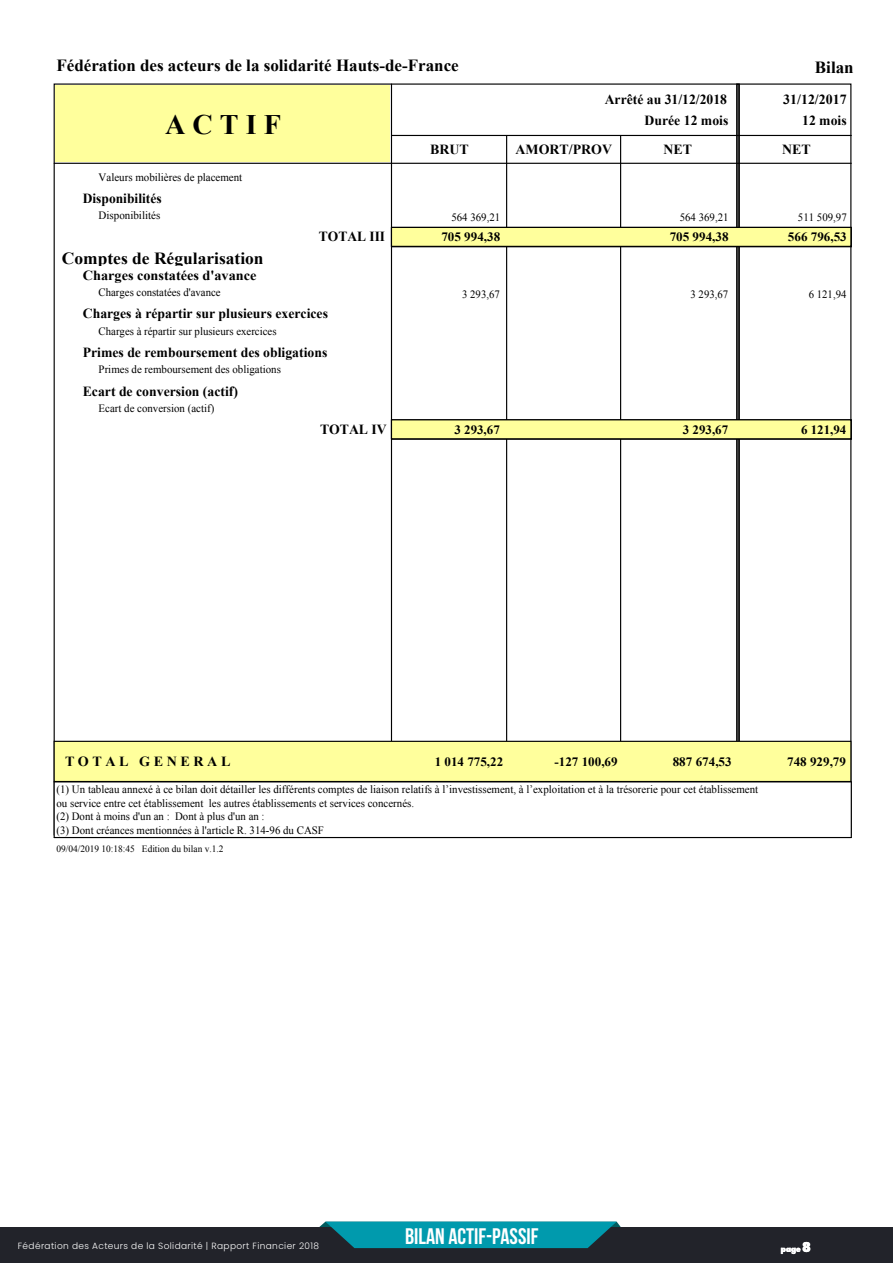
<style>
.page{position:relative;width:893px;height:1263px;background:#fff}
.page>*{position:absolute;margin:0;border:0;box-sizing:border-box;transform-origin:0 0}
.t1{font:700 28.2px "Times New Roman";color:#000}
.t2{font:700 22.5px "Bebas Neue";color:#fff}
.t3{font:700 16.95px "Times New Roman";color:#000}
.t4{font:700 13.95px/21.6px "Times New Roman";color:#000;text-align:right}
.t5{font:700 12.75px "Times New Roman";color:#000}
.t6{font:11.25px/13.5px "Times New Roman";color:#000}
.t7{font:11.25px "Times New Roman";color:#000;scale:.96 1}
.t8{font:9.6px "Times New Roman";color:#000}
.t9{font:300 9px "Poppins";letter-spacing:.04em;color:#fff}
.t10{font:900 7.5px "Poppins";color:#fff}
.s1{font-size:13.5px}
</style>
<div class="page">
<div style="left:0;top:1227px;width:893px;height:36px;background:#22232a"></div>
<svg style="left:319px;top:1222px;width:302px;height:26px"></svg>
<div style="left:55px;top:85px;width:335px;height:77px;background:#ffff9c"></div>
<hr style="left:54px;top:163px;width:797px;height:1px;background:#000">
<hr style="left:391px;top:135px;width:460px;height:1px;background:#000">
<hr style="left:739px;top:84px;width:1px;height:751px;background:#000">
<div style="left:736px;top:83px;width:3px;height:752px;border:1px solid #000"></div>
<hr style="left:620px;top:135px;width:1px;height:700px;background:#000">
<hr style="left:506px;top:135px;width:1px;height:700px;background:#000">
<hr style="left:391px;top:84px;width:1px;height:751px;background:#000">
<svg style="left:851px;top:227px;width:1px;height:20px"></svg>
<div style="left:391px;top:227px;width:460px;height:19px;background:#ffff9c"></div>
<div style="left:391px;top:227px;width:460px;height:20px;border:1px solid #000"></div>
<svg style="left:851px;top:420px;width:1px;height:19px"></svg>
<hr style="left:391px;top:439px;width:460px;height:1px;background:#000">
<div style="left:391px;top:420px;width:460px;height:19px;background:#ffff9c"></div>
<div style="left:391px;top:419px;width:460px;height:20px;border:1px solid #000"></div>
<div style="left:54px;top:741px;width:797px;height:40px;background:#ffff9c"></div>
<div style="left:54px;top:741px;width:797px;height:41px;border:1px solid #000"></div>
<div style="left:54px;top:782px;width:797px;height:55px;background:#fff"></div>
<hr style="left:851px;top:782px;width:1px;height:55px;background:#000">
<hr style="left:54px;top:782px;width:1px;height:55px;background:#000">
<hr style="left:54px;top:837px;width:797px;height:1px;background:#000">
<hr style="left:54px;top:781px;width:797px;height:1px;background:#000">
<p class="t3" style="left:57px;top:54px;width:404px">Fédération des acteurs de la solidarité Hauts-de-France</p>
<p class="t3" style="left:815px;top:56px;width:40px">Bilan</p>
<p class="t1" style="left:165px;top:105px;width:117px">A C T I F</p>
<p class="t4" style="left:605px;top:88px;width:125px">Arrêté au 31/12/2018<br>Durée 12 mois</p>
<p class="t4" style="left:783px;top:88px;width:65px">31/12/2017<br>12 mois</p>
<p class="t4" style="left:430px;top:139px;width:40px">BRUT</p>
<p class="t4" style="left:515px;top:139px;width:98px">AMORT/PROV</p>
<p class="t4" style="left:663px;top:139px;width:30px">NET</p>
<p class="t4" style="left:782px;top:139px;width:30px">NET</p>
<p class="t6" style="left:99px;top:170px;width:145px">Valeurs mobilières de placement</p>
<p class="t4" style="left:83px;top:187px;width:80px">Disponibilités</p>
<p class="t6" style="left:99px;top:209px;width:63px">Disponibilités</p>
<p class="t6" style="left:451px;top:210px;width:50px">564 369,21</p>
<p class="t6" style="left:680px;top:210px;width:50px">564 369,21</p>
<p class="t6" style="left:798px;top:210px;width:50px">511 509,97</p>
<p class="t4" style="left:319px;top:225px;width:68px">TOTAL III</p>
<p class="t5" style="left:441px;top:228px;width:60px">705 994,38</p>
<p class="t5" style="left:670px;top:228px;width:60px">705 994,38</p>
<p class="t5" style="left:788px;top:228px;width:60px">566 796,53</p>
<p class="t3" style="left:62px;top:246px;width:203px">Comptes de Régularisation</p>
<p class="t4" style="left:83px;top:264px;width:175px">Charges constatées d'avance</p>
<p class="t7" style="left:99px;top:285px;width:129px">Charges constatées d'avance</p>
<p class="t7" style="left:462px;top:286px;width:41px">3 293,67</p>
<p class="t7" style="left:690px;top:286px;width:41px">3 293,67</p>
<p class="t7" style="left:809px;top:286px;width:41px">6 121,94</p>
<p class="t4" style="left:83px;top:302px;width:247px">Charges à répartir sur plusieurs exercices</p>
<p class="t7" style="left:99px;top:323px;width:187px">Charges à répartir sur plusieurs exercices</p>
<p class="t4" style="left:83px;top:341px;width:246px">Primes de remboursement des obligations</p>
<p class="t6" style="left:99px;top:363px;width:184px">Primes de remboursement des obligations</p>
<p class="t4" style="left:83px;top:380px;width:157px">Ecart de conversion (actif)</p>
<p class="t6" style="left:99px;top:401px;width:117px">Ecart de conversion (actif)</p>
<p class="t4" style="left:320px;top:418px;width:68px">TOTAL IV</p>
<p class="t5" style="left:454px;top:421px;width:47px">3 293,67</p>
<p class="t5" style="left:683px;top:421px;width:47px">3 293,67</p>
<p class="t5" style="left:801px;top:421px;width:47px">6 121,94</p>
<p class="t4" style="left:65px;top:751px;width:167px">T O T A L G E N E R A L</p>
<p class="t5" style="left:435px;top:753px;width:70px">1 014 775,22</p>
<p class="t5" style="left:554px;top:753px;width:65px">-127 100,69</p>
<p class="t5" style="left:673px;top:753px;width:60px">887 674,53</p>
<p class="t5" style="left:787px;top:753px;width:60px">748 929,79</p>
<p class="t6" style="left:57px;top:782px;width:703px">(1) Un tableau annexé à ce bilan doit détailler les différents comptes de liaison relatifs à l’investissement, à l’exploitation et à la trésorerie pour cet établissement ou service entre cet établissement les autres établissements et services concernés.<br>(2) Dont à moins d'un an : Dont à plus d'un an :<br>(3) Dont créances mentionnées à l'article R. 314-96 du CASF</p>
<p class="t8" style="left:57px;top:842px;width:168px">09/04/2019 10:18:45 Edition du bilan v.1.2</p>
<h2 class="t2" style="left:405px;top:1224px;width:135px">BILAN ACTIF-PASSIF</h2>
<p class="t9" style="left:18px;top:1240px;width:303px">Fédération des Acteurs de la Solidarité | Rapport Financier 2018</p>
<p class="t10" style="left:781px;top:1245px;width:32px">page <span class="s1">8</span></p>
</div>
